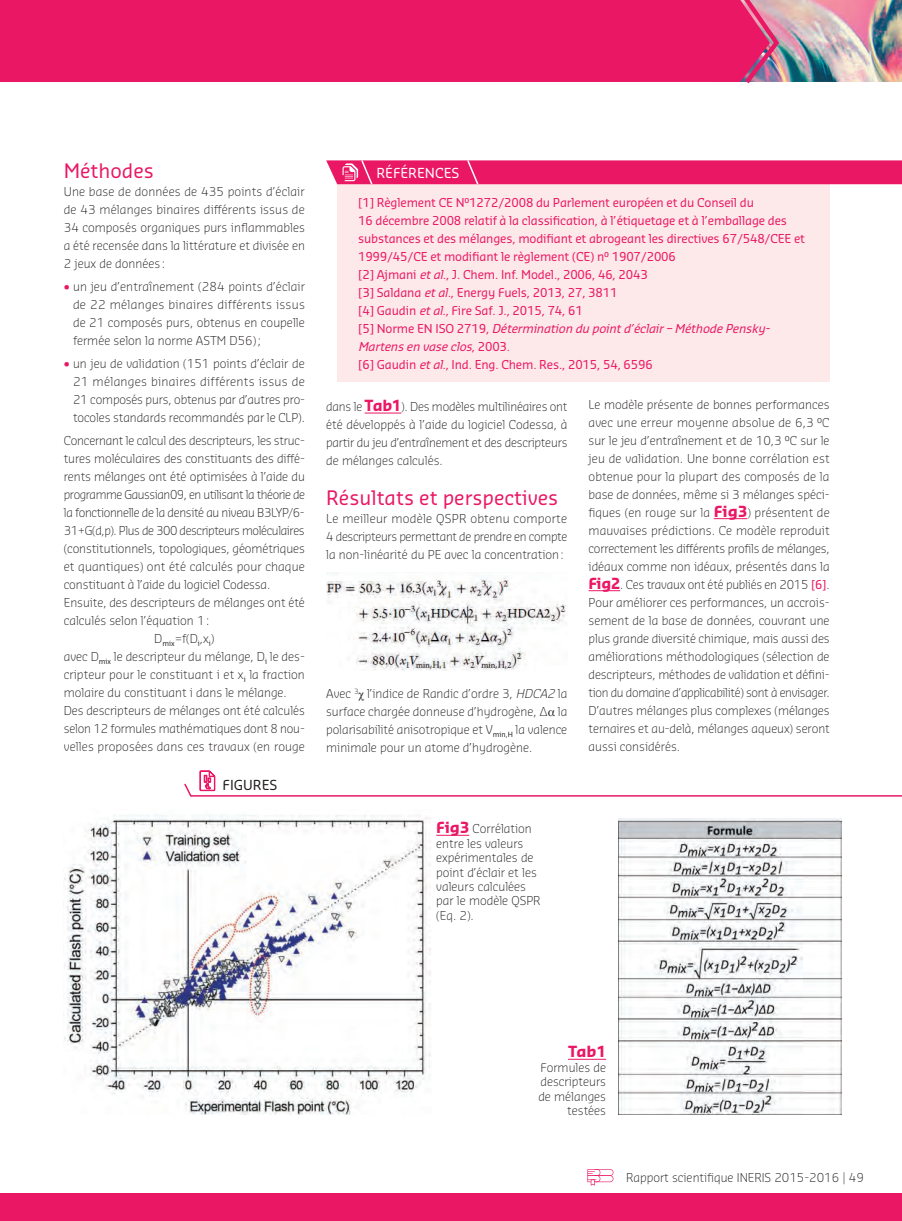
<style>
.page{position:relative;width:902px;height:1221px;background:#fff}
.page>*{position:absolute;margin:0;border:0;box-sizing:border-box;transform-origin:0 0}
.t1{font:19.5px "Sansa Pro";color:#ea1764}
.t2{font:700 15px "Sansa Pro";color:#ea1764}
.t3{font:13.5px "Sansa Pro";color:#fff}
.t4{font:13.5px "Sansa Pro";color:#231f20}
.t5{font:300 12px/18px "Sansa Pro";letter-spacing:-.005em;color:#231f20;text-align:justify}
.t6{font:12px/18px "Sansa Pro";letter-spacing:-.015em;color:#ea1764}
.t7{font:300 12px "Sansa Pro";letter-spacing:-.03em;color:#231f20}
.t8{font:300 12px "Sansa Pro";letter-spacing:-.035em;color:#231f20}
.t9{font:300 12px "Sansa Pro";letter-spacing:-.025em;color:#231f20}
.s1{color:#ea1764}
.s2{font-style:italic}
.s3{font-weight:700;font-size:15px;color:#ea1764}
.s4{font-family:"Times New Roman";font-weight:400}
.s5{font-family:"Times";font-weight:400}
.s6{font-weight:400;color:#ea1764}
</style>
<div class="page">
<img style="left:782px;top:0;width:119px;height:82px">
<div style="left:0;top:0;width:720px;height:82px;background:#ea1764"></div>
<img style="left:720px;top:0;width:62px;height:84px">
<div style="left:0;top:1192px;width:901px;height:28px;background:#ea1764"></div>
<svg style="left:587px;top:1169px;width:26px;height:16px"></svg>
<div style="left:337px;top:184px;width:492px;height:198px;background:#fde9e9"></div>
<img style="left:64px;top:815px;width:374px;height:299px">
<hr style="left:436px;top:834px;width:33px;height:1px;background:#ea1764">
<hr style="left:568px;top:1058px;width:38px;height:1px;background:#ea1764">
<img style="left:618px;top:818px;width:223px;height:296px">
<hr style="left:364px;top:412px;width:37px;height:1px;background:#ea1764">
<img style="left:326px;top:572px;width:241px;height:98px">
<hr style="left:713px;top:518px;width:34px;height:1px;background:#ea1764">
<hr style="left:588px;top:590px;width:32px;height:1px;background:#ea1764">
<svg style="left:326px;top:160px;width:575px;height:26px;background:#ec2e73"></svg>
<svg style="left:184px;top:770px;width:717px;height:27px"></svg>
<h1 class="t1" style="left:64px;top:157px;width:92px">Méthodes</h1>
<p class="t5" style="left:64px;top:182px;width:242px">Une base de données de 435 points d’éclair de 43 mélanges binaires différents issus de 34 composés organiques purs inflammables a été recensée dans la littérature et divisée en 2 jeux de données :</p>
<p class="t5" style="left:73px;top:277px;width:233px;text-indent:-9px"><span class="s1">•</span> un jeu d’entraînement (284 points d’éclair de 22 mélanges binaires différents issus de 21 composés purs, obtenus en coupelle fermée selon la norme ASTM D56);</p>
<p class="t5" style="left:73px;top:354px;width:233px;text-indent:-9px"><span class="s1">•</span> un jeu de validation (151 points d’éclair de 21 mélanges binaires différents issus de 21 composés purs, obtenus par d’autres pro&shy;tocoles standards recommandés par le CLP).</p>
<p class="t5" style="left:64px;top:431px;width:242px">Concernant le calcul des descripteurs, les struc-</p>
<p class="t5" style="left:64px;top:449px;width:242px">tures moléculaires des constituants des diffé-</p>
<p class="t5" style="left:64px;top:467px;width:243px">rents mélanges ont été optimisées à l’aide du</p>
<p class="t8" style="left:64px;top:486px;width:243px">programme Gaussian09, en utilisant la théorie de</p>
<p class="t9" style="left:64px;top:504px;width:242px">la fonctionnelle de la densité au niveau B3LYP/6-</p>
<p class="t7" style="left:64px;top:522px;width:242px">31+G(d,p). Plus de 300 descripteurs moléculaires</p>
<p class="t5" style="left:64px;top:539px;width:242px">(constitutionnels, topologiques, géométriques</p>
<p class="t5" style="left:64px;top:557px;width:242px">et quantiques) ont été calculés pour chaque</p>
<p class="t5" style="left:64px;top:575px;width:208px">constituant à l’aide du logiciel Codessa.</p>
<p class="t5" style="left:64px;top:593px;width:242px">Ensuite, des descripteurs de mélanges ont été</p>
<p class="t5" style="left:64px;top:611px;width:147px">calculés selon l’équation 1:</p>
<p class="t5" style="left:154px;top:629px;width:62px">D<sub>mix</sub>=f(D<sub>i</sub>,x<sub>i</sub>)</p>
<p class="t5" style="left:64px;top:647px;width:242px">avec D<sub>mix</sub> le descripteur du mélange, D<sub>i</sub> le des-</p>
<p class="t5" style="left:64px;top:665px;width:242px">cripteur pour le constituant i et x<sub>i</sub> la fraction</p>
<p class="t5" style="left:64px;top:683px;width:224px">molaire du constituant i dans le mélange.</p>
<p class="t5" style="left:64px;top:701px;width:242px">Des descripteurs de mélanges ont été calculés</p>
<p class="t5" style="left:64px;top:719px;width:242px">selon 12 formules mathématiques dont 8 nou-</p>
<p class="t5" style="left:64px;top:737px;width:243px">velles proposées dans ces travaux (en rouge</p>
<p class="t4" style="left:223px;top:775px;width:56px">FIGURES</p>
<p class="t3" style="left:376px;top:164px;width:84px">RÉFÉRENCES</p>
<p class="t6" style="left:358px;top:193px;width:448px">[1] Règlement CE N°1272/2008 du Parlement européen et du Conseil du<br>16 décembre 2008 relatif à la classification, à l’étiquetage et à l’emballage des substances et des mélanges, modifiant et abrogeant les directives 67/548/CEE et 1999/45/CE et modifiant le règlement (CE) n° 1907/2006<br>[2] Ajmani <span class="s2">etal.</span>, J. Chem. Inf. Model., 2006, 46, 2043<br>[3] Saldana <span class="s2">etal.</span>, Energy Fuels, 2013, 27, 3811<br>[4] Gaudin <span class="s2">etal.</span>, Fire Saf. J., 2015, 74, 61<br>[ 5 ] N o r m e E N I S O 2 7 1 9 , <span class="s2">Détermination du pointd’éclair–MéthodePensky-Martensen vaseclos</span>, 2 0 0 3 .<br>[6] Gaudin <span class="s2">etal.</span>, Ind. Eng. Chem. Res., 2015, 54, 6596</p>
<p class="t5" style="left:326px;top:397px;width:243px">dans le <span class="s3">Tab1</span>). Des modèles multilinéaires ont été développés à l’aide du logiciel Codessa, à partir du jeu d’entraînement et des descripteurs de mélanges calculés.</p>
<h1 class="t1" style="left:326px;top:485px;width:233px">Résultats et perspectives</h1>
<p class="t5" style="left:326px;top:509px;width:243px">Le meilleur modèle QSPR obtenu comporte 4 descripteurs permettant de prendre en compte la non-linéarité du PE avec la concentration:</p>
<p class="t5" style="left:326px;top:684px;width:242px">Avec <sup>3</sup><span class="s4">χ</span> l’indice de Randic d’ordre 3, <span class="s2">HDCA2</span> la surface chargée donneuse d’hydrogène, Δ<span class="s5">α</span> la polarisabilité anisotropique et V<sub>min,H</sub> la valence minimale pour un atome d’hydrogène.</p>
<p class="t5" style="left:588px;top:395px;width:243px">Le modèle présente de bonnes performances avec une erreur moyenne absolue de 6,3 °C sur le jeu d’entraînement et de 10,3 °C sur le jeu de validation. Une bonne corrélation est obtenue pour la plupart des composés de la base de données, même si 3 mélanges spéci&shy;fiques (en rouge sur la <span class="s3">Fig3</span>) présentent de mauvaises prédictions. Ce modèle reproduit correctement les différents profils de mélanges, idéaux comme non idéaux, présentés dans la <span class="s3">Fig2</span>. Ces travaux ont été publiés en 2015 <span class="s6">[6]</span>.<br>Pour améliorer ces performances, un accrois&shy;sement de la base de données, couvrant une plus grande diversité chimique, mais aussi des améliorations méthodologiques (sélection de descripteurs, méthodes de validation et défini&shy;tion du domaine d’applicabilité) sont à envisager.<br>D’autres mélanges plus complexes (mélanges ternaires et au-delà, mélanges aqueux) seront aussi considérés.</p>
<p class="t5" style="left:436px;top:821px;width:106px;line-height:14.4px;text-align:left"><span class="s3">Fig3</span> Corrélation entre les valeurs expérimentales de point d’éclair et les valeurs calculées par le modèle QSPR (Eq. 2).</p>
<p class="t2" style="left:568px;top:1041px;width:40px">Tab1</p>
<p class="t5" style="left:538px;top:1059px;width:69px;line-height:14.4px;text-align:right">Formules de descripteurs de mélanges testées</p>
<p class="t5" style="left:626px;top:1167px;width:239px">Rapport scientifique INERIS 2015-2016 | 49</p>
</div>
